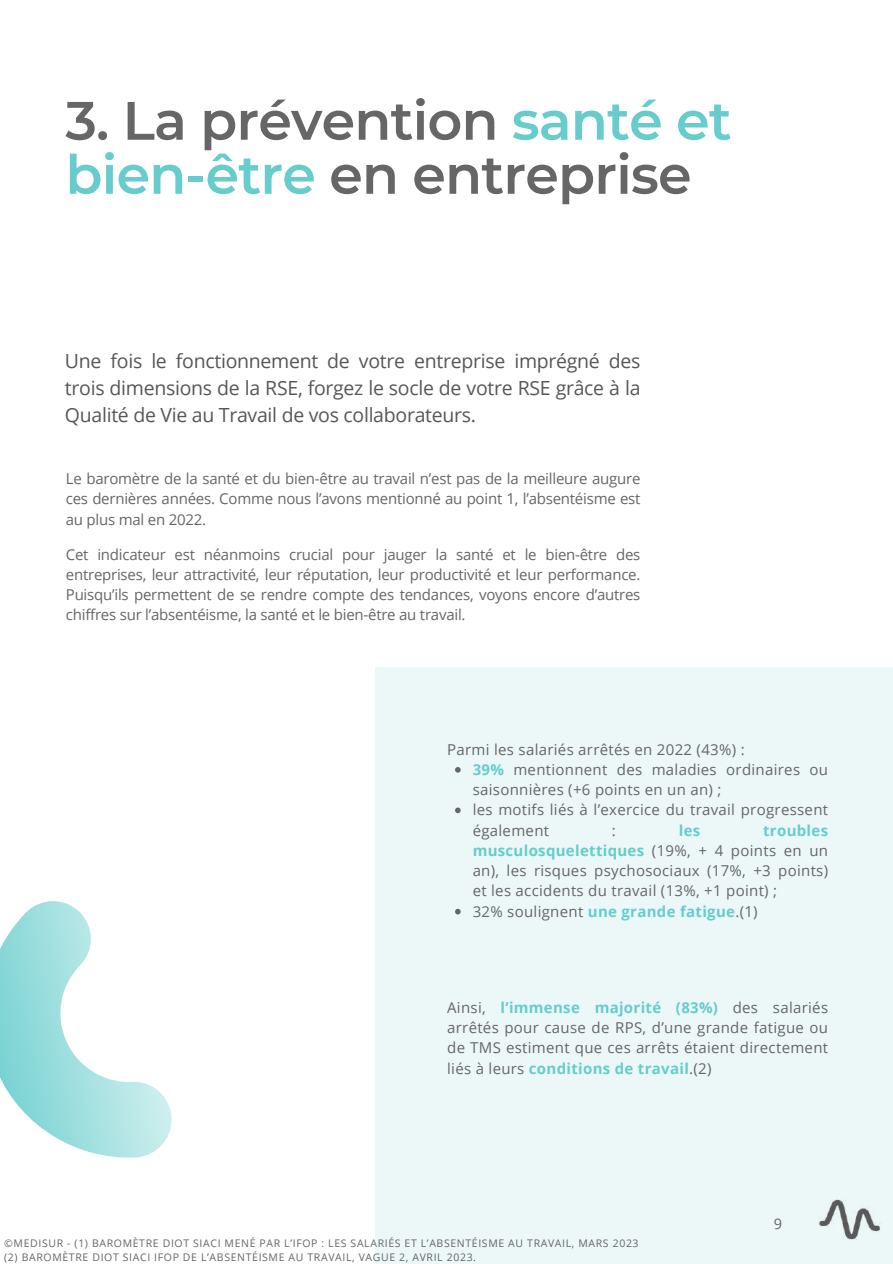
<style>
.page{position:relative;width:893px;height:1264px;background:#fff}
.page>*{position:absolute;margin:0;border:0;box-sizing:border-box;transform-origin:0 0}
.t1{font:600 54px/54px "Montserrat";letter-spacing:-.015em;color:#666}
.t2{font:19.5px/27px "Open Sans";letter-spacing:-.015em;color:#575757;text-align:justify}
.t3{font:15px/20.2px "Open Sans";letter-spacing:.02em;color:#666;text-align:justify}
.t4{font:700 15px "Open Sans";color:#6cc}
.t5{font:14.7px "Open Sans";color:#666}
.t6{font:10.5px/14px "Open Sans";letter-spacing:.06em;color:#666}
.s1{color:#6cc}
.s2{font-weight:700;color:#6cc}
</style>
<div class="page">
<div style="left:375px;top:666px;width:517px;height:597px;background:#ecf8f8"></div>
<img style="left:819px;top:1199px;width:61px;height:41px">
<svg style="left:455px;top:767px;width:5px;height:5px"></svg>
<svg style="left:455px;top:807px;width:5px;height:6px"></svg>
<svg style="left:455px;top:908px;width:5px;height:6px"></svg>
<svg style="left:0;top:901px;width:172px;height:257px"></svg>
<h1 class="t1" style="left:65px;top:93px;width:667px">3. La prévention <span class="s1">santé et bien-être</span> en entreprise</h1>
<h2 class="t2" style="left:65px;top:347px;width:577px">Une fois le fonctionnement de votre entreprise imprégné des trois dimensions de la RSE, forgez le socle de votre RSE grâce à la Qualité de Vie au Travail de vos collaborateurs.</h2>
<p class="t3" style="left:66px;top:468px;width:576px">Le baromètre de la santé et du bien-être au travail n’est pas de la meilleure augure ces dernières années. Comme nous l’avons mentionné au point 1, l’absentéisme est au plus mal en 2022.</p>
<p class="t3" style="left:66px;top:543px;width:576px">Cet indicateur est néanmoins crucial pour jauger la santé et le bien-être des entreprises, leur attractivité, leur réputation, leur productivité et leur performance.<br>Puisqu’ils permettent de se rendre compte des tendances, voyons encore d’autres chiffres sur l’absentéisme, la santé et le bien-être au travail.</p>
<p class="t3" style="left:472px;top:738px;width:357px;text-align:left;text-indent:-25px">Parmi les salariés arrêtés en 2022 (43%) :<br><span class="s2">39%</span> mentionnent des maladies ordinaires ou saisonnières (+6 points en un an) ;<br>les motifs liés à l’exercice du travail progressent également</p>
<p class="t3" style="left:472px;top:819px;width:357px;text-align:left;text-indent:290px"><span class="s2">troubles musculosquelettiques</span> (19%, + 4 points en un an), les risques psychosociaux (17%, +3 points) et les accidents du travail (13%, +1 point) ;<br>32% soulignent <span class="s2">une grande fatigue</span>.(1)</p>
<p class="t3" style="left:612px;top:819px;width:5px">:</p>
<p class="t4" style="left:678px;top:819px;width:23px">les</p>
<p class="t3" style="left:447px;top:996px;width:382px">Ainsi, <span class="s2">l’immense majorité (83%)</span> des salariés arrêtés pour cause de RPS, d’une grande fatigue ou de TMS estiment que ces arrêts étaient directement liés à leurs <span class="s2">conditions de travail</span>.(2)</p>
<p class="t6" style="left:4px;top:1235px;width:635px">©MEDISUR - (1) BAROMÈTRE DIOT SIACI MENÉ PAR L’IFOP : LES SALARIÉS ET L’ABSENTÉISME AU TRAVAIL, MARS 2023 (2) BAROMÈTRE DIOT SIACI IFOP DE L’ABSENTÉISME AU TRAVAIL, VAGUE 2, AVRIL 2023.</p>
<p class="t5" style="left:773px;top:1213px;width:10px">9</p>
</div>
